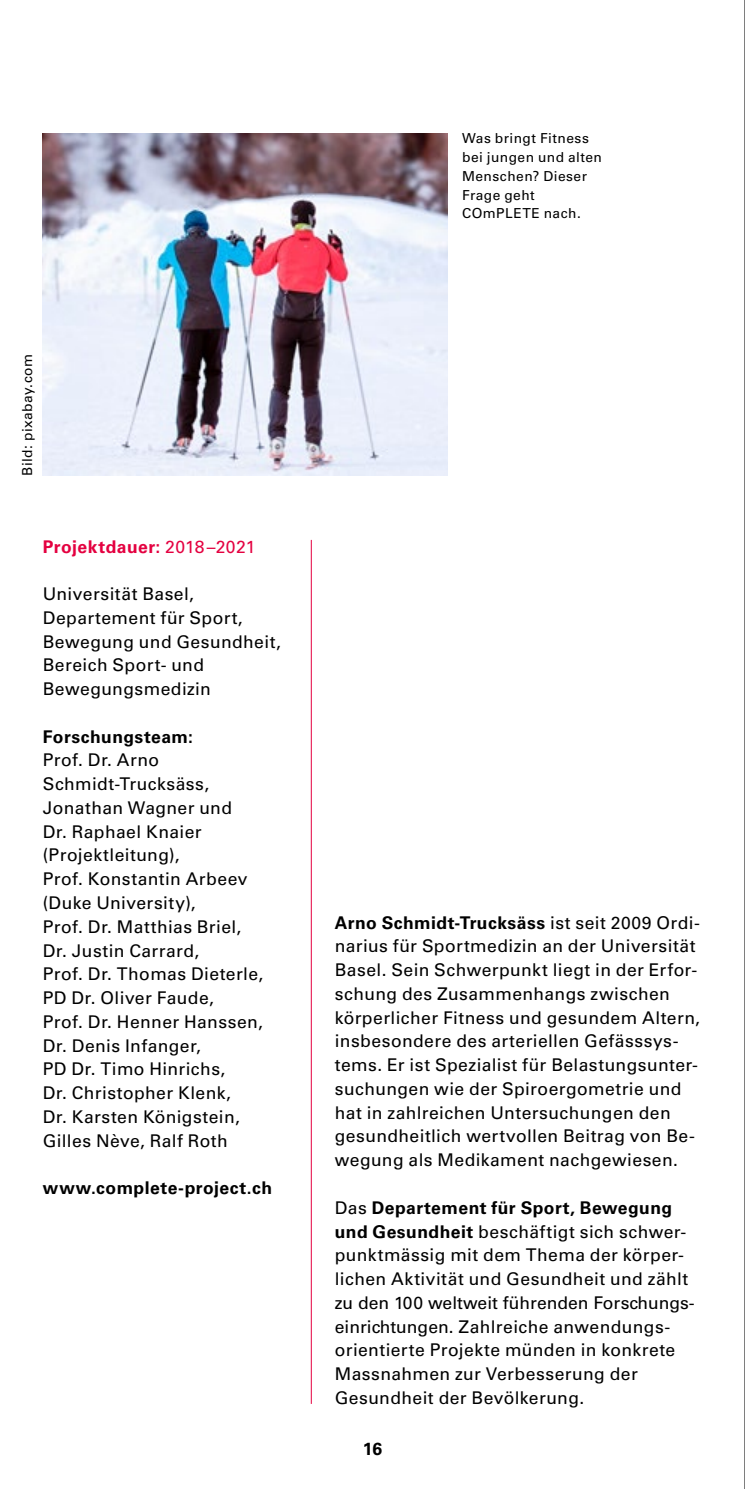
<style>
.page{position:relative;width:745px;height:1489px;background:#fff}
.page>*{position:absolute;margin:0;border:0;box-sizing:border-box;transform-origin:0 0}
.t1{font:17.5px/23.8px "Univers LT Std";letter-spacing:.02em;color:#000}
.t2{font:700 17.5px "Univers LT Std";letter-spacing:.025em;color:#000}
.t3{font:700 17.5px "Univers LT Std";letter-spacing:.025em;color:#e40040}
.t4{font:13.75px/18.8px "Univers LT Std";letter-spacing:.035em;color:#000}
.s1{font-weight:400}
.s2{font-weight:700}
</style>
<div class="page">
<hr style="left:311px;top:540px;width:1px;height:863px;background:#e40040">
<img style="left:43px;top:133px;width:404px;height:342px">
<hr style="left:744px;top:0;width:1px;height:1488px;background:#000">
<p class="t4" style="left:18px;top:475px;width:123px;rotate:-90deg">Bild: pixabay.com</p>
<p class="t3" style="left:43px;top:536px;width:214px">Projektdauer: <span class="s1">2018–2021</span></p>
<p class="t1" style="left:43px;top:582px;width:239px">Universität Basel,<br>Departement für Sport,<br>Bewegung und Gesundheit,<br>Bereich Sport- und<br>Bewegungsmedizin</p>
<p class="t2" style="left:43px;top:726px;width:152px">Forschungsteam:</p>
<p class="t1" style="left:43px;top:748px;width:222px">Prof. Dr. Arno<br>Schmidt-Trucksäss,<br>Jonathan Wagner und<br>Dr. Raphael Knaier (Projektleitung),<br>Prof. Konstantin Arbeev (Duke University),<br>Prof. Dr. Matthias Briel,<br>Dr. Justin Carrard,<br>Prof. Dr. Thomas Dieterle,<br>PD Dr. Oliver Faude,<br>Prof. Dr. Henner Hanssen,<br>Dr. Denis Infanger,<br>PD Dr. Timo Hinrichs,<br>Dr. Christopher Klenk,<br>Dr. Karsten Königstein,<br>Gilles Nève, Ralf Roth</p>
<p class="t2" style="left:43px;top:1177px;width:230px">www.complete-project.ch</p>
<p class="t4" style="left:462px;top:129px;width:141px">Was bringt Fitness bei jungen und alten<br>Menschen? Dieser<br>Frage geht<br>COmPLETE nach.</p>
<p class="t1" style="left:334px;top:910px;width:366px"><span class="s2">Arno Schmidt-Trucksäss</span> ist seit 2009 Ordi&shy;narius für Sportmedizin an der Universität Basel. Sein Schwerpunkt liegt in der Erfor&shy;schung des Zusammenhangs zwischen körperlicher Fitness und gesundem Altern, insbesondere des arteriellen Gefässsys&shy;tems. Er ist Spezialist für Belastungsunter&shy;suchungen wie der Spiroergometrie und hat in zahlreichen Untersuchungen den gesundheitlich wertvollen Beitrag von Be&shy;wegung als Medikament nachgewiesen.</p>
<p class="t1" style="left:334px;top:1195px;width:361px">Das <span class="s2">Departement für Sport, Bewegung und Gesundheit</span> beschäftigt sich schwer&shy;punktmässig mit dem Thema der körper&shy;lichen Aktivität und Gesundheit und zählt zu den 100 weltweit führenden Forschungs&shy;einrichtungen. Zahlreiche anwendungs&shy;orientierte Projekte münden in konkrete Massnahmen zur Verbesserung der Gesundheit der Bevölkerung.</p>
<p class="t2" style="left:362px;top:1437px;width:21px">16</p>
</div>
